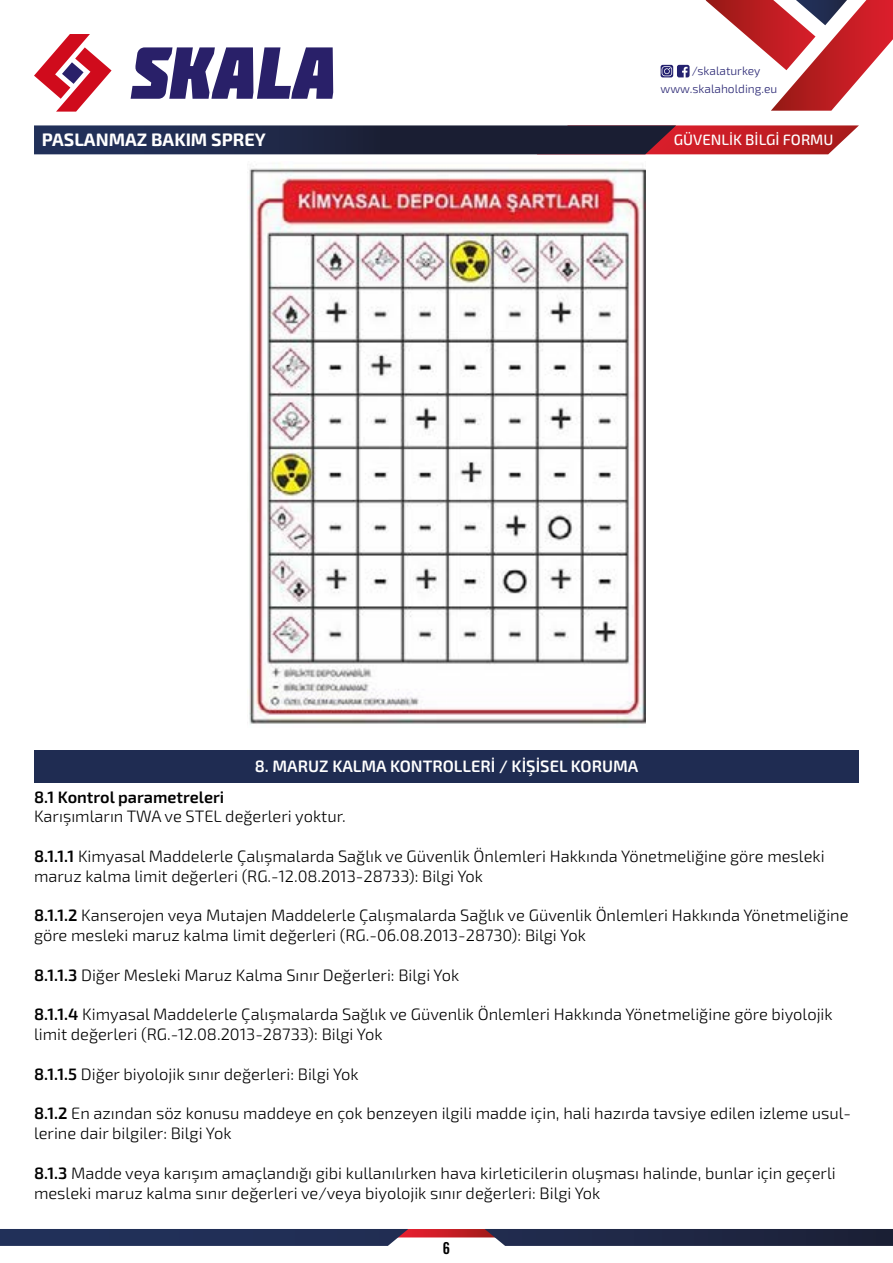
<style>
.page{position:relative;width:893px;height:1263px;background:#fff}
.page>*{position:absolute;margin:0;border:0;box-sizing:border-box;transform-origin:0 0}
.t1{font:700 18px "Exo 2";color:#fff}
.t2{font:300 16.5px/19.8px "Exo 2";color:#000}
.t3{font:600 16.5px "Exo 2";color:#fff}
.t4{font:600 16.5px "Exo 2";color:#000}
.t5{font:condensed 16.5px "Trade Gothic Bold Twenty";color:#000}
.t6{font:500 15px "Exo 2";color:#fff}
.t7{font:300 12px/17.4px "Exo 2";color:#242170}
.s1{font-weight:600}
</style>
<div class="page">
<svg style="left:0;top:1229px;width:893px;height:17px;background:#353756"></svg>
<svg style="left:34px;top:34px;width:78px;height:78px"></svg>
<svg style="left:131px;top:47px;width:202px;height:52px"></svg>
<svg style="left:706px;top:0;width:187px;height:111px"></svg>
<svg style="left:661px;top:65px;width:29px;height:12px"></svg>
<svg style="left:34px;top:125px;width:825px;height:29px;background:#482940"></svg>
<img style="left:247px;top:163px;width:399px;height:561px">
<div style="left:34px;top:750px;width:825px;height:33px;background:#1f2c52"></div>
<p class="t7" style="left:661px;top:63px;width:118px;text-indent:31px">/skalaturkey www.skalaholding.eu</p>
<p class="t1" style="left:42px;top:129px;width:225px">PASLANMAZ BAKIM SPREY</p>
<p class="t6" style="left:674px;top:131px;width:161px">GÜVENLİK BİLGİ FORMU</p>
<p class="t3" style="left:255px;top:757px;width:385px">8. MARUZ KALMA KONTROLLERİ / KİŞİSEL KORUMA</p>
<p class="t4" style="left:34px;top:787px;width:192px">8.1 Kontrol parametreleri</p>
<p class="t2" style="left:34px;top:807px;width:313px">Karışımların TWA ve STEL değerleri yoktur.</p>
<p class="t2" style="left:34px;top:847px;width:792px"><span class="s1">8.1.1.1</span> Kimyasal Maddelerle Çalışmalarda Sağlık ve Güvenlik Önlemleri Hakkında Yönetmeliğine göre mesleki maruz kalma limit değerleri (RG.-12.08.2013-28733): Bilgi Yok</p>
<p class="t2" style="left:34px;top:906px;width:816px"><span class="s1">8.1.1.2</span> Kanserojen veya Mutajen Maddelerle Çalışmalarda Sağlık ve Güvenlik Önlemleri Hakkında Yönetmeliğine göre mesleki maruz kalma limit değerleri (RG.-06.08.2013-28730): Bilgi Yok</p>
<p class="t2" style="left:34px;top:965px;width:427px"><span class="s1">8.1.1.3</span> Diğer Mesleki Maruz Kalma Sınır Değerleri: Bilgi Yok</p>
<p class="t2" style="left:34px;top:1005px;width:800px"><span class="s1">8.1.1.4</span> Kimyasal Maddelerle Çalışmalarda Sağlık ve Güvenlik Önlemleri Hakkında Yönetmeliğine göre biyolojik limit değerleri (RG.-12.08.2013-28733): Bilgi Yok</p>
<p class="t2" style="left:34px;top:1064px;width:326px"><span class="s1">8.1.1.5</span> Diğer biyolojik sınır değerleri: Bilgi Yok</p>
<p class="t2" style="left:34px;top:1104px;width:818px"><span class="s1">8.1.2</span> En azından söz konusu maddeye en çok benzeyen ilgili madde için, hali hazırda tavsiye edilen izleme usul&shy;lerine dair bilgiler: Bilgi Yok</p>
<p class="t2" style="left:34px;top:1163px;width:803px"><span class="s1">8.1.3</span> Madde veya karışım amaçlandığı gibi kullanılırken hava kirleticilerin oluşması halinde, bunlar için geçerli mesleki maruz kalma sınır değerleri ve/veya biyolojik sınır değerleri: Bilgi Yok</p>
<p class="t5" style="left:443px;top:1238px;width:9px">6</p>
</div>
